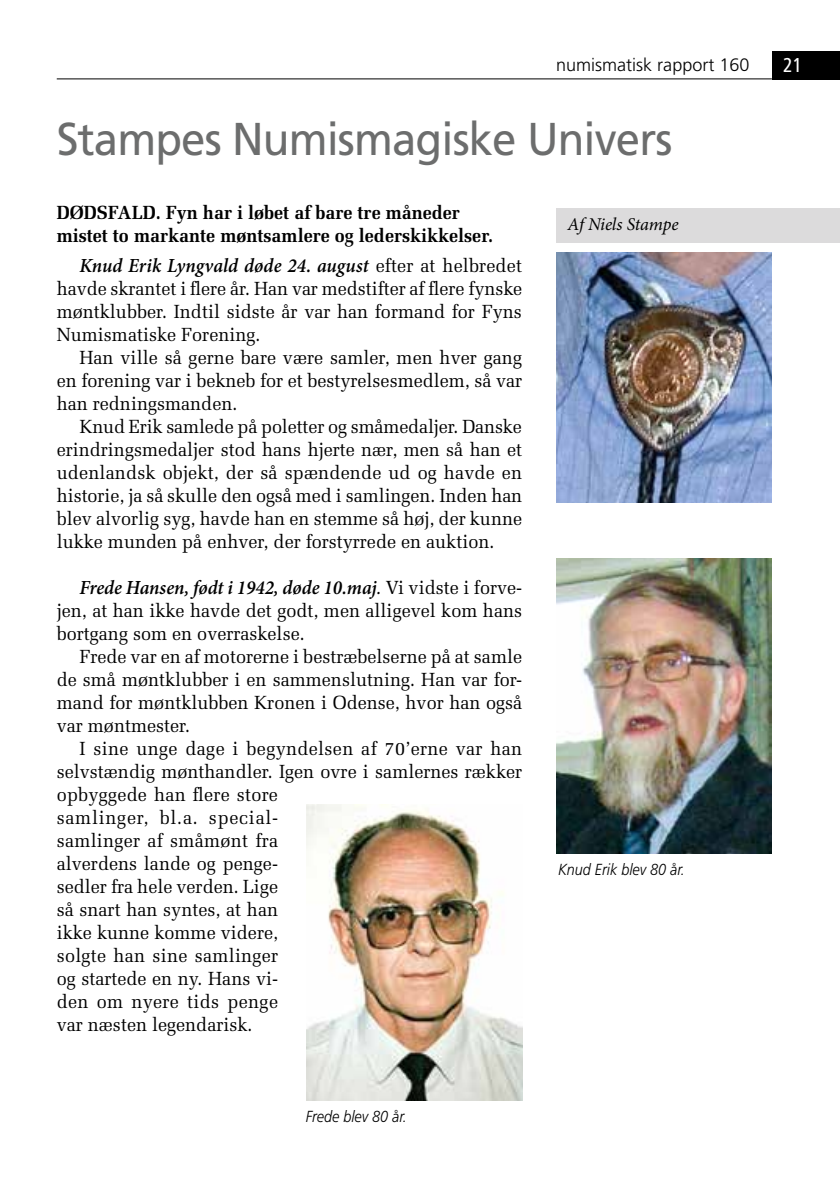
<style>
.page{position:relative;width:840px;height:1191px;background:#fff}
.page>*{position:absolute;margin:0;border:0;box-sizing:border-box;transform-origin:0 0}
.t1{font:46px "Frutiger";letter-spacing:-.02em;color:#6c6d6d;scale:.95 1}
.t2{font:italic 600 20px "Minion Pro";color:#000;scale:.95 1}
.t3{font:condensed 20px "Frutiger";color:#fff}
.t4{font:19px/23px "Melior";color:#000;text-align:justify;scale:.95 1}
.t5{font:700 19px/23px "Melior";color:#000;scale:.95 1}
.t6{font:300 18px "Frutiger";color:#000}
.t7{font:italic 18px "Minion Pro";letter-spacing:-.015em;color:#000}
.t8{font:italic 300 16px "Frutiger";color:#000;scale:.9 1}
.s1{font-family:"Melior";font-weight:400;font-style:normal;font-size:19px}
.s2{font-weight:500}
</style>
<div class="page">
<div style="left:771px;top:51px;width:68px;height:28px;background:#000"></div>
<hr style="left:57px;top:78px;width:714px;height:1px;background:#000">
<div style="left:556px;top:208px;width:283px;height:34px;background:#dcdbdc"></div>
<img style="left:556px;top:253px;width:215px;height:249px">
<img style="left:556px;top:558px;width:215px;height:295px">
<img style="left:306px;top:805px;width:216px;height:295px">
<p class="t6" style="left:556px;top:54px;width:195px">numismatisk rapport 160</p>
<p class="t3" style="left:782px;top:53px;width:21px">21</p>
<h1 class="t1" style="left:57px;top:112px;width:649px">Stampes Numismagiske Univers</h1>
<p class="t5" style="left:57px;top:201px;width:460px">DØDSFALD. Fyn har i løbet af bare tre måneder mistet to markante møntsamlere og lederskikkelser.</p>
<p class="t2" style="left:79px;top:251px;width:467px">Knud Erik Lyngvald døde 24. august <span class="s1">efter at helbredet</span></p>
<p class="t4" style="left:57px;top:276px;width:491px">havde skrantet i flere år. Han var medstifter af flere fynske møntklubber. Indtil sidste år var han formand for Fyns Numismatiske Forening.</p>
<p class="t4" style="left:57px;top:346px;width:491px;text-indent:23px">Han ville så gerne bare være samler, men hver gang en forening var i bekneb for et bestyrelsesmedlem, så var han redningsmanden.</p>
<p class="t4" style="left:57px;top:415px;width:491px;text-indent:23px">Knud Erik samlede på poletter og småmedaljer. Danske erindringsmedaljer stod hans hjerte nær, men så han et udenlandsk objekt, der så spændende ud og havde en historie, ja så skulle den også med i samlingen. Inden han blev alvorlig syg, havde han en stemme så høj, der kunne lukke munden på enhver, der forstyrrede en auktion.</p>
<p class="t2" style="left:79px;top:573px;width:467px">Frede Hansen, født i 1942, døde 10.maj<span class="s2">.</span> <span class="s1">Vi vidste i forve-</span></p>
<p class="t4" style="left:57px;top:598px;width:491px">jen, at han ikke havde det godt, men alligevel kom hans bortgang som en overraskelse.</p>
<p class="t4" style="left:57px;top:644px;width:491px;text-indent:23px">Frede var en af motorerne i bestræbelserne på at samle de små møntklubber i en sammenslutning. Han var for&shy;mand for møntklubben Kronen i Odense, hvor han også var møntmester.</p>
<p class="t4" style="left:57px;top:736px;width:491px;text-align:left;text-indent:23px">I sine unge dage i begyndelsen af 70’erne var han selvstændig mønthandler. Igen ovre i samlernes rækker opbyggede han flere store<br>samlinger, bl.a. special-<br>samlinger af småmønt fra<br>alverdens lande og penge-<br>sedler fra hele verden. Lige<br>så snart han syntes, at han<br>ikke kunne komme videre,<br>solgte han sine samlinger<br>og startede en ny. Hans vi-<br>den om nyere tids penge<br>var næsten legendarisk.</p>
<p class="t8" style="left:305px;top:1106px;width:114px">Frede blev 80 år.</p>
<p class="t7" style="left:567px;top:212px;width:112px">Af Niels Stampe</p>
<p class="t8" style="left:557px;top:860px;width:142px">Knud Erik blev 80 år.</p>
</div>
